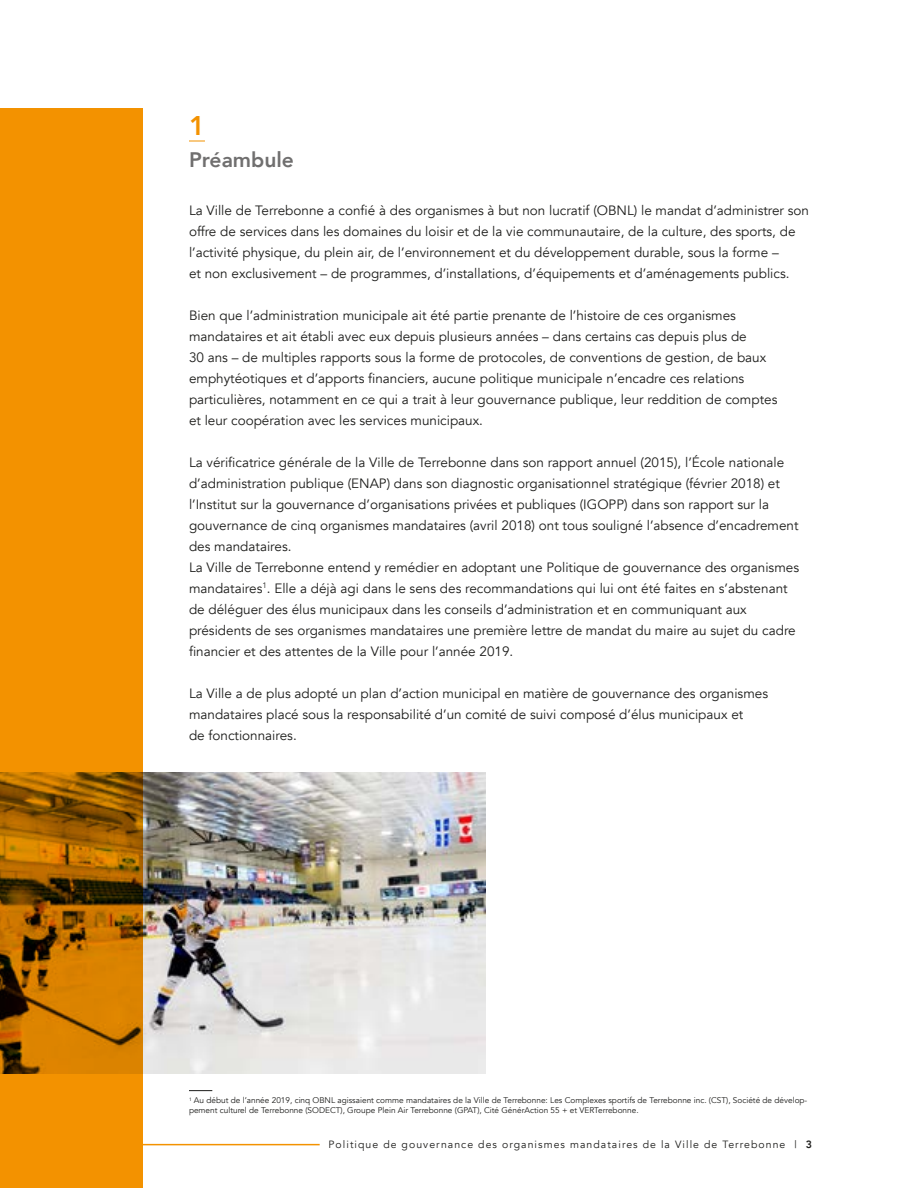
<style>
.page{position:relative;width:918px;height:1188px;background:#fff}
.page>*{position:absolute;margin:0;border:0;box-sizing:border-box;transform-origin:0 0}
.t1{font:800 27px "Avenir";color:#f39200}
.t2{font:800 21px "Avenir";color:#706f6f}
.t3{font:13.5px/21px "Avenir";color:#1d1d1b}
.t4{font:10.5px "Avenir";letter-spacing:.1em;color:#1d1d1b}
.t5{font:8.25px/9.8px "Avenir";color:#1d1d1b}
.s1{font-weight:800}
</style>
<div class="page">
<hr style="left:108px;top:1144px;width:212px;height:1px;background:#f39200">
<div style="left:0;top:108px;width:142px;height:1080px;background:#f39200"></div>
<svg style="left:189px;top:141px;width:16px;height:1px"></svg>
<svg style="left:189px;top:1090px;width:23px;height:1px"></svg>
<img style="left:0;top:772px;width:486px;height:301px">
<h1 class="t1" style="left:189px;top:105px;width:17px">1</h1>
<h2 class="t2" style="left:189px;top:143px;width:107px">Préambule</h2>
<p class="t3" style="left:189px;top:200px;width:622px">La Ville de Terrebonne a confié à des organismes à but non lucratif (OBNL) le mandat d’administrer son offre de services dans les domaines du loisir et de la vie communautaire, de la culture, des sports, de l’activité physique, du plein air, de l’environnement et du développement durable, sous la forme –<br>et non exclusivement – de programmes, d’installations, d’équipements et d’aménagements publics.</p>
<p class="t3" style="left:189px;top:305px;width:590px">Bien que l’administration municipale ait été partie prenante de l’histoire de ces organismes mandataires et ait établi avec eux depuis plusieurs années – dans certains cas depuis plus de<br>30 ans – de multiples rapports sous la forme de protocoles, de conventions de gestion, de baux emphytéotiques et d’apports financiers, aucune politique municipale n’encadre ces relations particulières, notamment en ce qui a trait à leur gouvernance publique, leur reddition de comptes et leur coopération avec les services municipaux.</p>
<p class="t3" style="left:189px;top:452px;width:612px">La vérificatrice générale de la Ville de Terrebonne dans son rapport annuel (2015), l’École nationale d’administration publique (ENAP) dans son diagnostic organisationnel stratégique (février 2018) et l’Institut sur la gouvernance d’organisations privées et publiques (IGOPP) dans son rapport sur la gouvernance de cinq organismes mandataires (avril 2018) ont tous souligné l’absence d’encadrement des mandataires.<br>La Ville de Terrebonne entend y remédier en adoptant une Politique de gouvernance des organismes mandataires<sup>1</sup>. Elle a déjà agi dans le sens des recommandations qui lui ont été faites en s’abstenant de déléguer des élus municipaux dans les conseils d’administration et en communiquant aux présidents de ses organismes mandataires une première lettre de mandat du maire au sujet du cadre financier et des attentes de la Ville pour l’année 2019.</p>
<p class="t3" style="left:189px;top:683px;width:581px">La Ville a de plus adopté un plan d’action municipal en matière de gouvernance des organismes mandataires placé sous la responsabilité d’un comité de suivi composé d’élus municipaux et<br>de fonctionnaires.</p>
<p class="t5" style="left:189px;top:1096px;width:620px"><sup>1</sup> Au début de l’année 2019, cinq OBNL agissaient comme mandataires de la Ville de Terrebonne: Les Complexes sportifs de Terrebonne inc. (CST), Société de dévelop&shy;pement culturel de Terrebonne (SODECT), Groupe Plein Air Terrebonne (GPAT), Cité GénérAction 55 + et VERTerrebonne.</p>
<p class="t4" style="left:329px;top:1138px;width:485px">Politique de gouvernance des organismes mandataires de la Ville de Terrebonne | <span class="s1">3</span></p>
</div>
